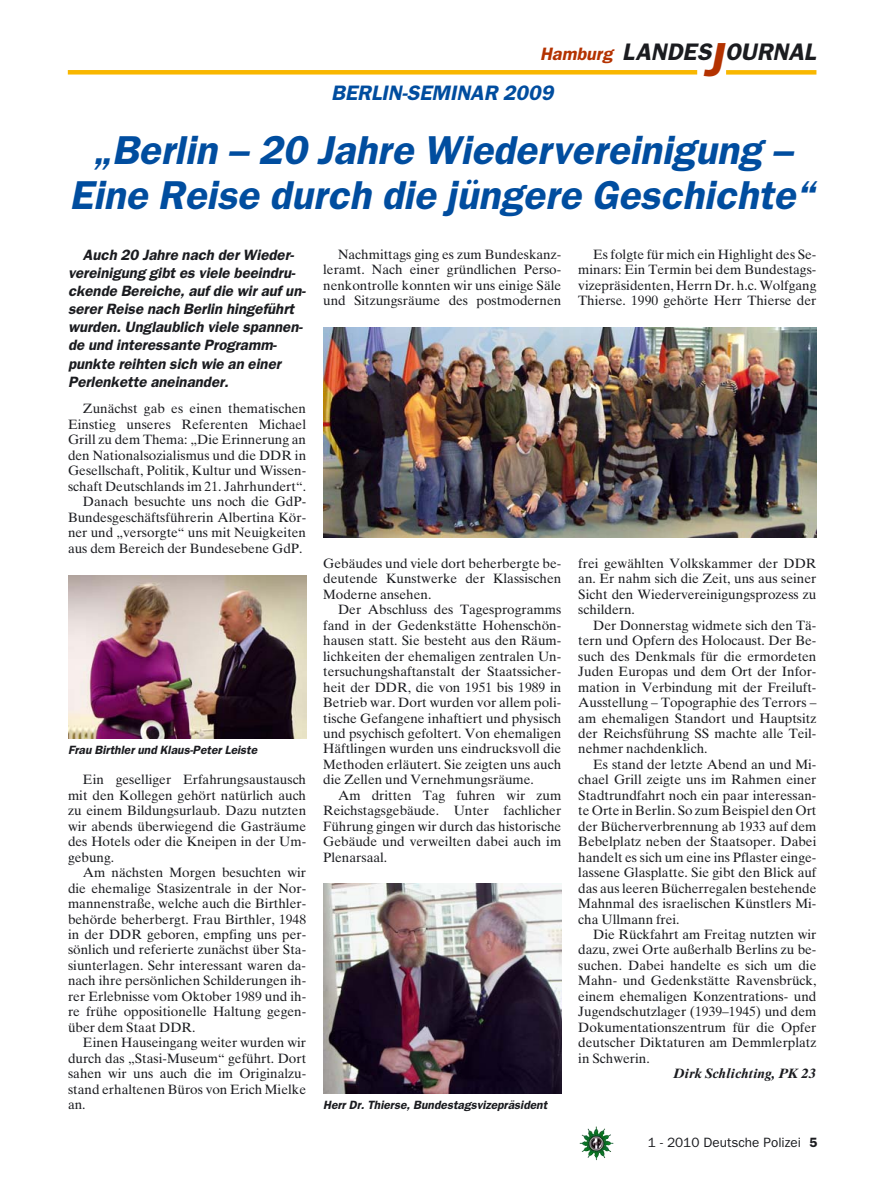
<style>
.page{position:relative;width:893px;height:1191px;background:#fff}
.page>*{position:absolute;margin:0;border:0;box-sizing:border-box;transform-origin:0 0}
.t1{font:italic 600 40.5px/45px "Franklin Gothic";color:#004d9f;text-align:center}
.t2{font:italic 600 24px "Franklin Gothic";color:#1b1c20}
.t3{font:italic 600 21px "Franklin Gothic";color:#004d9f}
.t4{font:italic 600 18px "Franklin Gothic";color:#b43200}
.t5{font:italic 600 15px/18px "Franklin Gothic";color:#1b1c20}
.t6{font:13.5px/15.5px "Times Ten";color:#1b1c20;text-align:justify}
.t7{font:13.5px "Franklin Gothic";color:#1b1c20}
.t8{font:italic 700 13.5px "Times Ten";color:#1b1c20}
.t9{font:italic 600 12px "Franklin Gothic";color:#1b1c20}
.s1{font-size:48px;color:#b43200}
.s2{font-weight:600}
</style>
<div class="page">
<img style="left:582px;top:1128px;width:31px;height:32px">
<div style="left:68px;top:70px;width:629px;height:5px;background:#f9b700"></div>
<div style="left:726px;top:70px;width:90px;height:5px;background:#f9b700"></div>
<img style="left:68px;top:575px;width:238px;height:163px">
<img style="left:323px;top:327px;width:493px;height:210px">
<img style="left:323px;top:883px;width:238px;height:210px">
<h2 class="t2" style="left:622px;top:44px;width:110px">LANDES<span class="s1">J</span></h2>
<h3 class="t4" style="left:540px;top:47px;width:74px">Hamburg</h3>
<h2 class="t2" style="left:725px;top:44px;width:92px">OURNAL</h2>
<h3 class="t3" style="left:331px;top:86px;width:227px">BERLIN-SEMINAR 2009</h3>
<h1 class="t1" style="left:70px;top:131px;width:754px">„Berlin – 20 Jahre Wiedervereinigung –<br>Eine Reise durch die jüngere Geschichte“</h1>
<p class="t5" style="left:68px;top:248px;width:241px;text-indent:15px">Auch 20 Jahre nach der Wieder&shy;vereinigung gibt es viele beeindru - ckende Bereiche, auf die wir auf un&shy;serer Reise nach Berlin hingeführt wurden. Unglaublich viele spannen&shy;de und interessante Programm&shy;punkte reihten sich wie an einer<br>Perlenkette aneinander.</p>
<p class="t6" style="left:68px;top:402px;width:240px;text-align:right">Zunächst gab es einen thematischen Einstieg unseres Referenten Michael Grill zu dem Thema: „Die Erinnerung an den Nationalsozialismus und die DDR in Gesellschaft, Politik, Kultur und Wissen&shy;schaft Deutschlands im 21. Jahrhundert“.<br>Danach besuchte uns noch die GdP-Bundesgeschäftsführerin Albertina Kör&shy;ner und „versorgte“ uns mit Neuigkeiten aus dem Bereich der Bundesebene GdP.</p>
<p class="t9" style="left:68px;top:745px;width:193px">Frau Birthler und Klaus-Peter Leiste</p>
<p class="t6" style="left:68px;top:773px;width:240px;text-indent:15px">Ein geselliger Erfahrungsaustausch mit den Kollegen gehört natürlich auch zu einem Bildungsurlaub. Dazu nutzten wir abends überwiegend die Gasträume des Hotels oder die Kneipen in der Um&shy;gebung.</p>
<p class="t6" style="left:68px;top:866px;width:240px;text-indent:15px">Am nächsten Morgen besuchten wir die ehemalige Stasizentrale in der Nor&shy;mannenstraße, welche auch die Birthler&shy;behörde beherbergt. Frau Birthler, 1948 in der DDR geboren, empfing uns per&shy;sönlich und referierte zunächst über Sta&shy;siunterlagen. Sehr interessant waren da&shy;nach ihre persönlichen Schilderungen ih&shy;rer Erlebnisse vom Oktober 1989 und ih&shy;re frühe oppositionelle Haltung gegen&shy;über dem Staat DDR.</p>
<p class="t6" style="left:68px;top:1036px;width:240px;text-indent:15px">Einen Hauseingang weiter wurden wir durch das „Stasi-Museum“ geführt. Dort sahen wir uns auch die im Originalzu&shy;stand erhaltenen Büros von Erich Mielke an.</p>
<p class="t6" style="left:323px;top:248px;width:240px;text-indent:15px">Nachmittags ging es zum Bundeskanz&shy;leramt. Nach einer gründlichen Perso&shy;nenkontrolle konnten wir uns einige Säle und Sitzungsräume des postmodernen</p>
<p class="t6" style="left:323px;top:557px;width:240px">Gebäudes und viele dort beherbergte be&shy;deutende Kunstwerke der Klassischen Moderne ansehen.</p>
<p class="t6" style="left:323px;top:603px;width:240px;text-indent:15px">Der Abschluss des Tagesprogramms fand in der Gedenkstätte Hohenschön&shy;hausen statt. Sie besteht aus den Räum&shy;lichkeiten der ehemaligen zentralen Un&shy;tersuchungshaftanstalt der Staatssicher&shy;heit der DDR, die von 1951 bis 1989 in Betrieb war. Dort wurden vor allem poli&shy;tische Gefangene inhaftiert und physisch und psychisch gefoltert. Von ehemaligen Häftlingen wurden uns eindrucksvoll die Methoden erläutert. Sie zeigten uns auch die Zellen und Vernehmungsräume.</p>
<p class="t6" style="left:323px;top:789px;width:240px;text-indent:15px">Am dritten Tag fuhren wir zum Reichstagsgebäude. Unter fachlicher Führung gingen wir durch das historische Gebäude und verweilten dabei auch im Plenarsaal.</p>
<p class="t9" style="left:323px;top:1100px;width:228px">Herr Dr. Thierse, Bundestagsvizepräsident</p>
<p class="t6" style="left:578px;top:248px;width:240px;text-indent:15px">Es folgte für mich ein Highlight des Se&shy;minars: Ein Termin bei dem Bundestags&shy;vizepräsidenten, Herrn Dr. h.c. Wolfgang Thierse. 1990 gehörte Herr Thierse der</p>
<p class="t6" style="left:578px;top:557px;width:240px">frei gewählten Volkskammer der DDR an. Er nahm sich die Zeit, uns aus seiner Sicht den Wiedervereinigungsprozess zu schildern.</p>
<p class="t6" style="left:578px;top:619px;width:240px;text-indent:15px">Der Donnerstag widmete sich den Tä&shy;tern und Opfern des Holocaust. Der Be&shy;such des Denkmals für die ermordeten Juden Europas und dem Ort der Infor&shy;mation in Verbindung mit der Freiluft-Ausstellung – Topographie des Terrors – am ehemaligen Standort und Hauptsitz der Reichsführung SS machte alle Teil&shy;nehmer nachdenklich.</p>
<p class="t6" style="left:578px;top:758px;width:240px;text-indent:15px">Es stand der letzte Abend an und Mi&shy;chael Grill zeigte uns im Rahmen einer Stadtrundfahrt noch ein paar interessan&shy;te Orte in Berlin. So zum Beispiel den Ort der Bücherverbrennung ab 1933 auf dem Bebelplatz neben der Staatsoper. Dabei handelt es sich um eine ins Pflaster einge&shy;lassene Glasplatte. Sie gibt den Blick auf das aus leeren Bücherregalen bestehende Mahnmal des israelischen Künstlers Mi&shy;cha Ullmann frei.</p>
<p class="t6" style="left:578px;top:928px;width:240px;text-indent:15px">Die Rückfahrt am Freitag nutzten wir dazu, zwei Orte außerhalb Berlins zu be&shy;suchen. Dabei handelte es sich um die Mahn- und Gedenkstätte Ravensbrück, einem ehemaligen Konzentrations- und Jugendschutzlager (1939–1945) und dem Dokumentationszentrum für die Opfer deutscher Diktaturen am Demmlerplatz in Schwerin.</p>
<p class="t8" style="left:673px;top:1068px;width:145px">Dirk Schlichting, PK 23</p>
<p class="t7" style="left:648px;top:1138px;width:171px">1 - 2010 Deutsche Polizei <span class="s2">5</span></p>
</div>
